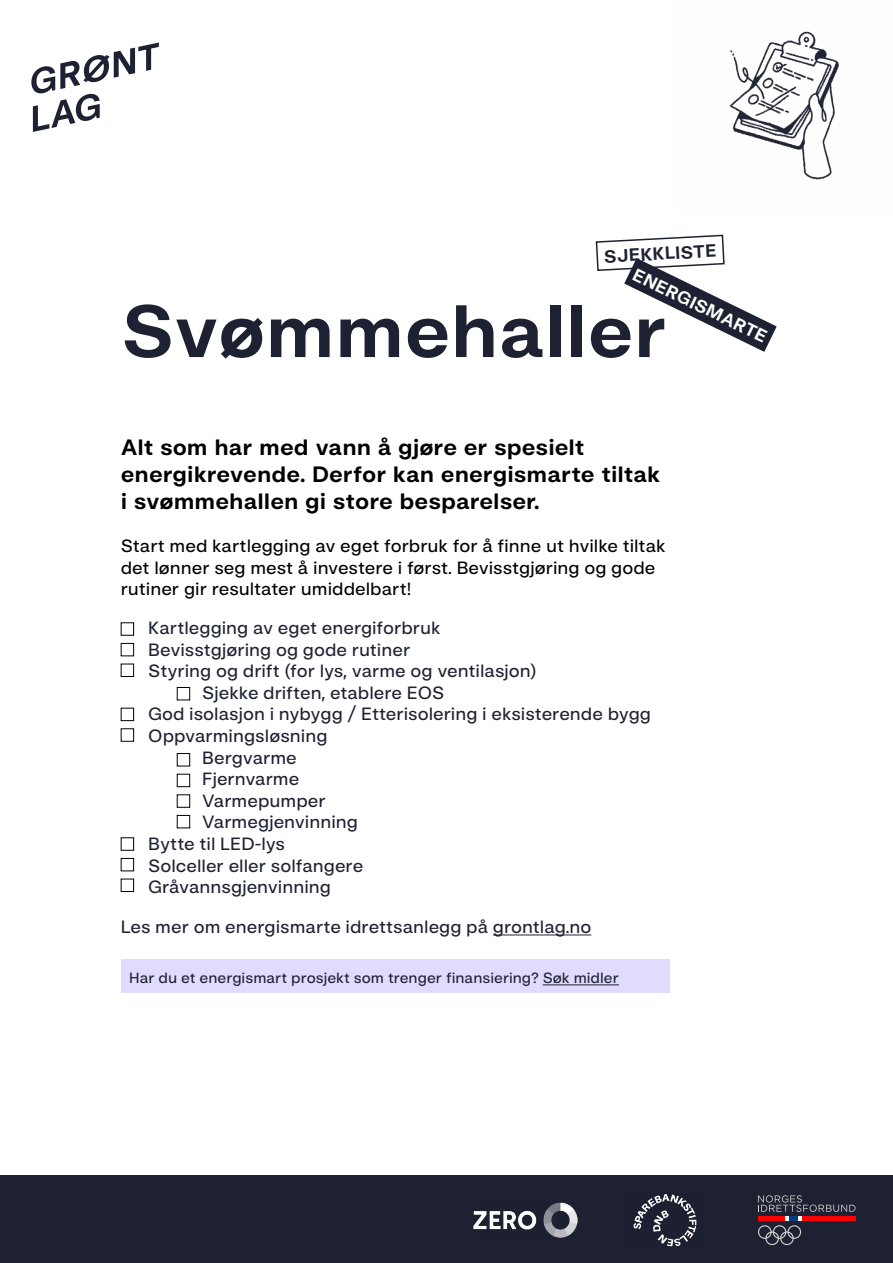
<style>
.page{position:relative;width:893px;height:1263px;background:#fff}
.page>*{position:absolute;margin:0;border:0;box-sizing:border-box;transform-origin:0 0}
.t1{font:600 75px "STK Miso";color:#1e2132}
.t2{font:600 22.5px/27px "STK Miso";color:#000}
.t3{font:18px "STK Miso";color:#1e2132}
.t4{font:18px/21.6px "STK Miso";color:#000}
.t5{font:600 18px "STK Miso";color:#fff}
.t6{font:600 18px "STK Miso";color:#1e2132}
.t7{font:15px "STK Miso";color:#1e2132}
</style>
<div class="page">
<div style="left:0;top:1176px;width:893px;height:87px;background:#1e2132"></div>
<img style="left:474px;top:1202px;width:103px;height:35px">
<svg style="left:758px;top:1195px;width:97px;height:17px"></svg>
<div style="left:784px;top:1216px;width:19px;height:5px;background:#fff"></div>
<div style="left:758px;top:1216px;width:26px;height:5px;background:#f00"></div>
<div style="left:802px;top:1216px;width:53px;height:5px;background:#f00"></div>
<div style="left:789px;top:1216px;width:9px;height:5px;background:#003e7e"></div>
<svg style="left:758px;top:1225px;width:43px;height:20px"></svg>
<img style="left:633px;top:1194px;width:64px;height:53px">
<svg style="left:31px;top:43px;width:128px;height:89px"></svg>
<img style="left:729px;top:31px;width:110px;height:149px">
<hr style="left:493px;top:934px;width:98px;height:1px;background:#1e2132">
<div style="left:121px;top:960px;width:548px;height:33px;background:#e1dcfd"></div>
<hr style="left:543px;top:984px;width:76px;height:1px;background:#1e2132">
<svg style="left:595px;top:234px;width:182px;height:118px"></svg>
<div style="left:121px;top:622px;width:13px;height:14px;border:1px solid #000"></div>
<div style="left:121px;top:643px;width:13px;height:13px;border:1px solid #000"></div>
<div style="left:121px;top:664px;width:13px;height:13px;border:1px solid #000"></div>
<div style="left:121px;top:708px;width:13px;height:13px;border:1px solid #000"></div>
<div style="left:121px;top:728px;width:13px;height:14px;border:1px solid #000"></div>
<div style="left:121px;top:837px;width:13px;height:14px;border:1px solid #000"></div>
<div style="left:121px;top:858px;width:13px;height:13px;border:1px solid #000"></div>
<div style="left:121px;top:879px;width:13px;height:13px;border:1px solid #000"></div>
<div style="left:177px;top:753px;width:13px;height:13px;border:1px solid #000"></div>
<div style="left:177px;top:774px;width:13px;height:13px;border:1px solid #000"></div>
<div style="left:177px;top:794px;width:13px;height:14px;border:1px solid #000"></div>
<div style="left:177px;top:815px;width:13px;height:13px;border:1px solid #000"></div>
<div style="left:177px;top:687px;width:13px;height:13px;border:1px solid #000"></div>
<p class="t6" style="left:603px;top:245px;width:114px;rotate:-3deg">SJEKKLISTE</p>
<p class="t5" style="left:639px;top:263px;width:149px;rotate:26deg">ENERGISMARTE</p>
<h1 class="t1" style="left:121px;top:284px;width:547px">Svømmehaller</h1>
<p class="t2" style="left:121px;top:433px;width:541px">Alt som har med vann å gjøre er spesielt energikrevende. Derfor kan energismarte tiltak i svømmehallen gi store besparelser.</p>
<p class="t4" style="left:121px;top:535px;width:546px">Start med kartlegging av eget forbruk for å finne ut hvilke tiltak det lønner seg mest å investere i først. Bevisstgjøring og gode rutiner gir resultater umiddelbart!</p>
<p class="t3" style="left:148px;top:617px;width:294px">Kartlegging av eget energiforbruk</p>
<p class="t3" style="left:148px;top:639px;width:264px">Bevisstgjøring og gode rutiner</p>
<p class="t3" style="left:148px;top:660px;width:390px">Styring og drift (for lys, varme og ventilasjon)</p>
<p class="t3" style="left:202px;top:682px;width:244px">Sjekke driften, etablere EOS</p>
<p class="t3" style="left:148px;top:703px;width:504px">God isolasjon i nybygg / Etterisolering i eksisterende bygg</p>
<p class="t3" style="left:148px;top:725px;width:181px">Oppvarmingsløsning</p>
<p class="t3" style="left:202px;top:747px;width:96px">Bergvarme</p>
<p class="t3" style="left:202px;top:768px;width:99px">Fjernvarme</p>
<p class="t3" style="left:202px;top:790px;width:125px">Varmepumper</p>
<p class="t3" style="left:202px;top:811px;width:157px">Varmegjenvinning</p>
<p class="t3" style="left:148px;top:833px;width:138px">Bytte til LED-lys</p>
<p class="t3" style="left:148px;top:855px;width:216px">Solceller eller solfangere</p>
<p class="t3" style="left:148px;top:876px;width:184px">Gråvannsgjenvinning</p>
<p class="t3" style="left:121px;top:916px;width:472px">Les mer om energismarte idrettsanlegg på grontlag.no</p>
<p class="t7" style="left:129px;top:969px;width:491px">Har du et energismart prosjekt som trenger finansiering? Søk midler</p>
</div>
